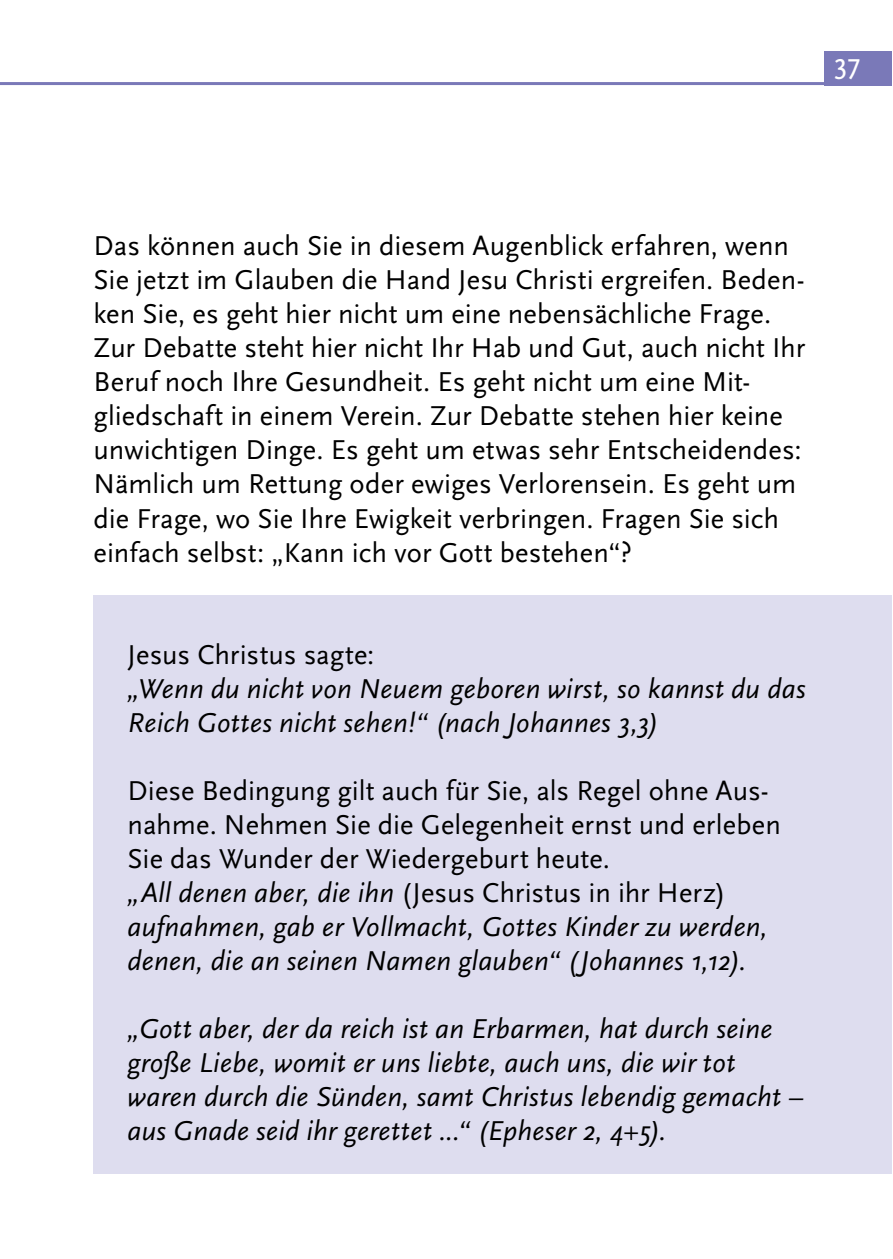
<style>
.page{position:relative;width:893px;height:1259px;background:#fff}
.page>*{position:absolute;margin:0;border:0;box-sizing:border-box;transform-origin:0 0}
.t1{font:30px "Scala Sans OT";color:#fff}
.t2{font:28.5px/33.9px "Scala Sans OT";color:#000}
.t3{font:italic 28.5px/33.9px "Scala Sans OT";letter-spacing:.01em;color:#000}
.s1{font-style:italic}
</style>
<div class="page">
<div style="left:94px;top:595px;width:797px;height:579px;background:#deddef"></div>
<div style="left:825px;top:51px;width:66px;height:34px;background:#7a79b8"></div>
<hr style="left:0;top:82px;width:891px;height:3px;background:#7a79b8">
<p class="t1" style="left:833px;top:53px;width:29px">37</p>
<p class="t2" style="left:94px;top:229px;width:713px">Das können auch Sie in diesem Augenblick erfahren, wenn Sie jetzt im Glauben die Hand Jesu Christi ergreifen. Beden&shy;ken Sie, es geht hier nicht um eine nebensächliche Frage.<br>Zur Debatte steht hier nicht Ihr Hab und Gut, auch nicht Ihr Beruf noch Ihre Gesundheit. Es geht nicht um eine Mit&shy;gliedschaft in einem Verein. Zur Debatte stehen hier keine unwichtigen Dinge. Es geht um etwas sehr Entscheidendes:<br>Nämlich um Rettung oder ewiges Verlorensein. Es geht um die Frage, wo Sie Ihre Ewigkeit verbringen. Fragen Sie sich einfach selbst: „Kann ich vor Gott bestehen“?</p>
<p class="t2" style="left:128px;top:638px;width:248px">Jesus Christus sagte:</p>
<p class="t3" style="left:128px;top:672px;width:680px">„Wenn du nicht von Neuem geboren wirst, so kannst du das<br>Reich Gottes nicht sehen!“ (nach Johannes 3,3)</p>
<p class="t2" style="left:128px;top:774px;width:655px">Diese Bedingung gilt auch für Sie, als Regel ohne Aus&shy;nahme. Nehmen Sie die Gelegenheit ernst und erleben Sie das Wunder der Wiedergeburt heute.<br><span class="s1">„All denen aber, die ihn</span> (Jesus Christus in ihr Herz) <span class="s1">aufnahmen, gab er Vollmacht, Gottes Kinder zu werden, denen, die an seinen Namen glauben“ (Johannes 1,12).</span></p>
<p class="t3" style="left:128px;top:1012px;width:677px">„Gott aber, der da reich ist an Erbarmen, hat durch seine große Liebe, womit er uns liebte, auch uns, die wir tot waren durch die Sünden, samt Christus lebendig gemacht – aus Gnade seid ihr gerettet ...“ (Epheser 2, 4+5).</p>
</div>
